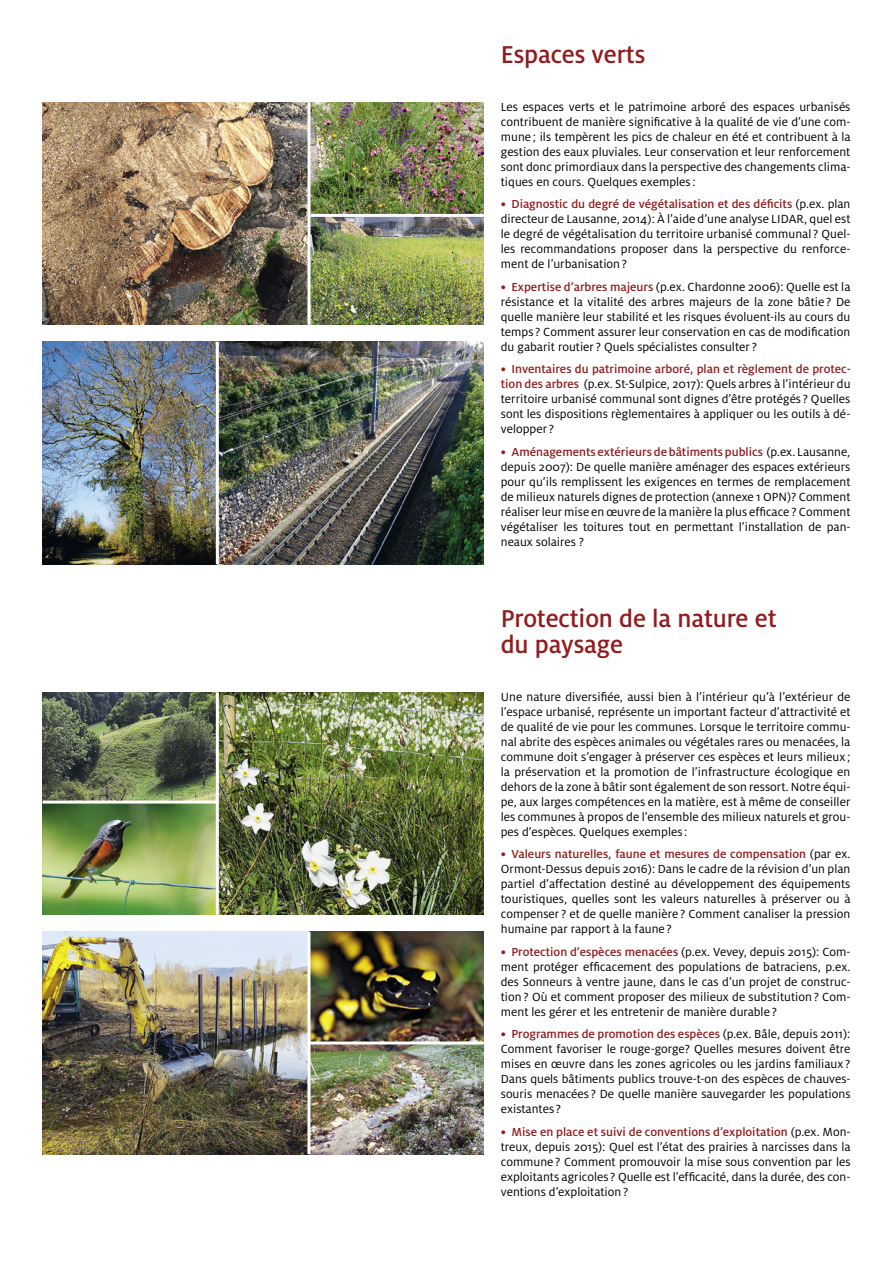
<style>
.page{position:relative;width:893px;height:1263px;background:#fff}
.page>*{position:absolute;margin:0;border:0;box-sizing:border-box;transform-origin:0 0}
.t1{font:500 27px/25.5px "Milo";letter-spacing:-.005em;color:#921b1d}
.t2{font:13.05px/15px "Milo";color:#000;text-align:justify}
.t3{font:500 12.9px "Milo";color:#921b1d}
.s1{font-weight:400;font-size:13.05px;color:#000}
.s2{font-weight:500;font-size:12.9px;color:#921b1d}
</style>
<div class="page">
<img style="left:43px;top:102px;width:441px;height:223px">
<img style="left:43px;top:342px;width:441px;height:222px">
<img style="left:43px;top:692px;width:441px;height:223px">
<img style="left:43px;top:932px;width:441px;height:222px">
<hr style="left:216px;top:692px;width:3px;height:223px;background:#fff">
<hr style="left:216px;top:342px;width:3px;height:222px;background:#fff">
<hr style="left:307px;top:932px;width:3px;height:222px;background:#fff">
<hr style="left:43px;top:800px;width:174px;height:3px;background:#fff">
<hr style="left:309px;top:1041px;width:175px;height:3px;background:#fff">
<hr style="left:307px;top:102px;width:3px;height:223px;background:#fff">
<hr style="left:310px;top:214px;width:175px;height:3px;background:#fff">
<h1 class="t1" style="left:501px;top:41px;width:146px">Espaces verts</h1>
<p class="t2" style="left:501px;top:99px;width:351px">Les espaces verts et le patrimoine arboré des espaces urbanisés contribuent de manière significative à la qualité de vie d’une com&shy;mune ; ils tempèrent les pics de chaleur en été et contribuent à la gestion des eaux pluviales. Leur conservation et leur renforcement sont donc primordiaux dans la perspective des changements clima&shy;tiques en cours. Quelques exemples:</p>
<p class="t3" style="left:501px;top:197px;width:351px">• Diagnostic du degré de végétalisation et des déficits <span class="s1">(p.ex. plan</span></p>
<p class="t2" style="left:501px;top:211px;width:351px">directeur de Lausanne, 2014): À l’aide d’une analyse LIDAR, quel est le degré de végétalisation du territoire urbanisé communal ? Quel&shy;les recommandations proposer dans la perspective du renforce&shy;ment de l’urbanisation?</p>
<p class="t2" style="left:501px;top:279px;width:351px"><span class="s2">• Expertise d’arbres majeurs</span> (p.ex. Chardonne 2006): Quelle est la résistance et la vitalité des arbres majeurs de la zone bâtie ? De quelle manière leur stabilité et les risques évoluent-ils au cours du temps ? Comment assurer leur conservation en cas de modification du gabarit routier ? Quels spécialistes consulter ?</p>
<p class="t3" style="left:501px;top:362px;width:352px">• Inventaires du patrimoine arboré, plan et règlement de protec-</p>
<p class="t2" style="left:501px;top:376px;width:351px"><span class="s2">tion des arbres</span> (p.ex. St-Sulpice, 2017): Quels arbres à l’intérieur du territoire urbanisé communal sont dignes d’être protégés ? Quelles sont les dispositions règlementaires à appliquer ou les outils à dé&shy;velopper ?</p>
<p class="t3" style="left:501px;top:444px;width:351px">• Aménagements extérieurs de bâtiments publics <span class="s1">(p.ex. Lausanne,</span></p>
<p class="t2" style="left:501px;top:459px;width:351px">depuis 2007): De quelle manière aménager des espaces extérieurs pour qu’ils remplissent les exigences en termes de remplacement de milieux naturels dignes de protection (annexe 1 OPN)? Comment réaliser leur mise en œuvre de la manière la plus efficace ? Comment végétaliser les toitures tout en permettant l’installation de pan&shy;neaux solaires ?</p>
<h1 class="t1" style="left:501px;top:605px;width:277px">Protection de la nature et du paysage</h1>
<p class="t2" style="left:501px;top:689px;width:351px">Une nature diversifiée, aussi bien à l’intérieur qu’à l’extérieur de l’espace urbanisé, représente un important facteur d’attractivité et de qualité de vie pour les communes. Lorsque le territoire commu&shy;nal abrite des espèces animales ou végétales rares ou menacées, la commune doit s’engager à préserver ces espèces et leurs milieux ; la préservation et la promotion de l’infrastructure écologique en dehors de la zone à bâtir sont également de son ressort. Notre équi&shy;pe, aux larges compétences en la matière, est à même de conseiller les communes à propos de l’ensemble des milieux naturels et grou&shy;pes d’espèces. Quelques exemples:</p>
<p class="t3" style="left:501px;top:846px;width:351px">• Valeurs naturelles, faune et mesures de compensation <span class="s1">(par ex.</span></p>
<p class="t2" style="left:501px;top:861px;width:351px">Ormont-Dessus depuis 2016): Dans le cadre de la révision d’un plan partiel d’affectation destiné au développement des équipements touristiques, quelles sont les valeurs naturelles à préserver ou à compenser ? et de quelle manière ? Comment canaliser la pression humaine par rapport à la faune ?</p>
<p class="t3" style="left:501px;top:944px;width:351px">• Protection d’espèces menacées <span class="s1">(p.ex. Vevey, depuis 2015): Com-</span></p>
<p class="t2" style="left:501px;top:959px;width:351px">ment protéger efficacement des populations de batraciens, p.ex. des Sonneurs à ventre jaune, dans le cas d’un projet de construc&shy;tion? Où et comment proposer des milieux de substitution ? Com&shy;ment les gérer et les entretenir de manière durable ?</p>
<p class="t3" style="left:501px;top:1026px;width:351px">• Programmes de promotion des espèces <span class="s1">(p.ex. Bâle, depuis 2011):</span></p>
<p class="t2" style="left:501px;top:1041px;width:351px">Comment favoriser le rouge-gorge? Quelles mesures doivent être mises en œuvre dans les zones agricoles ou les jardins familiaux ?<br>Dans quels bâtiments publics trouve-t-on des espèces de chauves&shy;souris menacées ? De quelle manière sauvegarder les populations existantes ?</p>
<p class="t3" style="left:501px;top:1124px;width:351px">• Mise en place et suivi de conventions d’exploitation <span class="s1">(p.ex. Mon-</span></p>
<p class="t2" style="left:501px;top:1139px;width:351px">treux, depuis 2015): Quel est l’état des prairies à narcisses dans la commune ? Comment promouvoir la mise sous convention par les exploitants agricoles ? Quelle est l’efficacité, dans la durée, des con&shy;ventions d’exploitation?</p>
</div>
